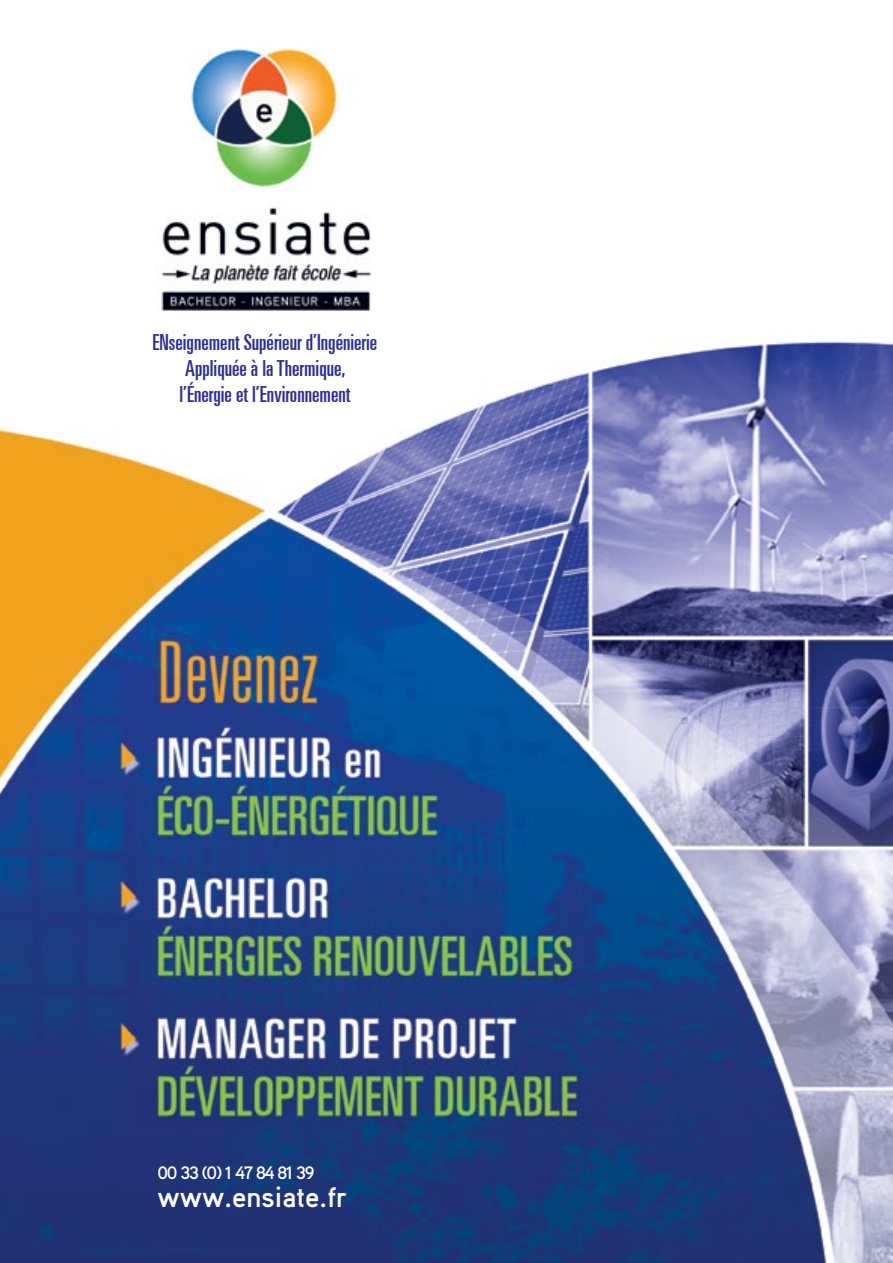
<style>
.page{position:relative;width:893px;height:1263px;background:#fff}
.page>*{position:absolute;margin:0;border:0;box-sizing:border-box;transform-origin:0 0}
.t1{font:700 28.5px "Aaux Pro";color:#fff}
.t2{font:ultra-condensed 22.2px/25.8px "Univers LT";color:#2e3092;text-align:center}
.t3{font:700 18px "Aaux Pro";letter-spacing:-.07em;color:#fff}
</style>
<div class="page">
<img style="left:0;top:341px;width:893px;height:922px">
<img style="left:161px;top:48px;width:211px;height:263px">
<p class="t2" style="left:153px;top:329px;width:226px">ENseignement Supérieur d’Ingénierie<br>Appliquée à la Thermique,<br>l’Énergie et l’Environnement</p>
<p class="t3" style="left:157px;top:1161px;width:159px">00 33 (0) 1 47 84 81 39</p>
<p class="t1" style="left:157px;top:1179px;width:192px">www.ensiate.fr</p>
</div>
